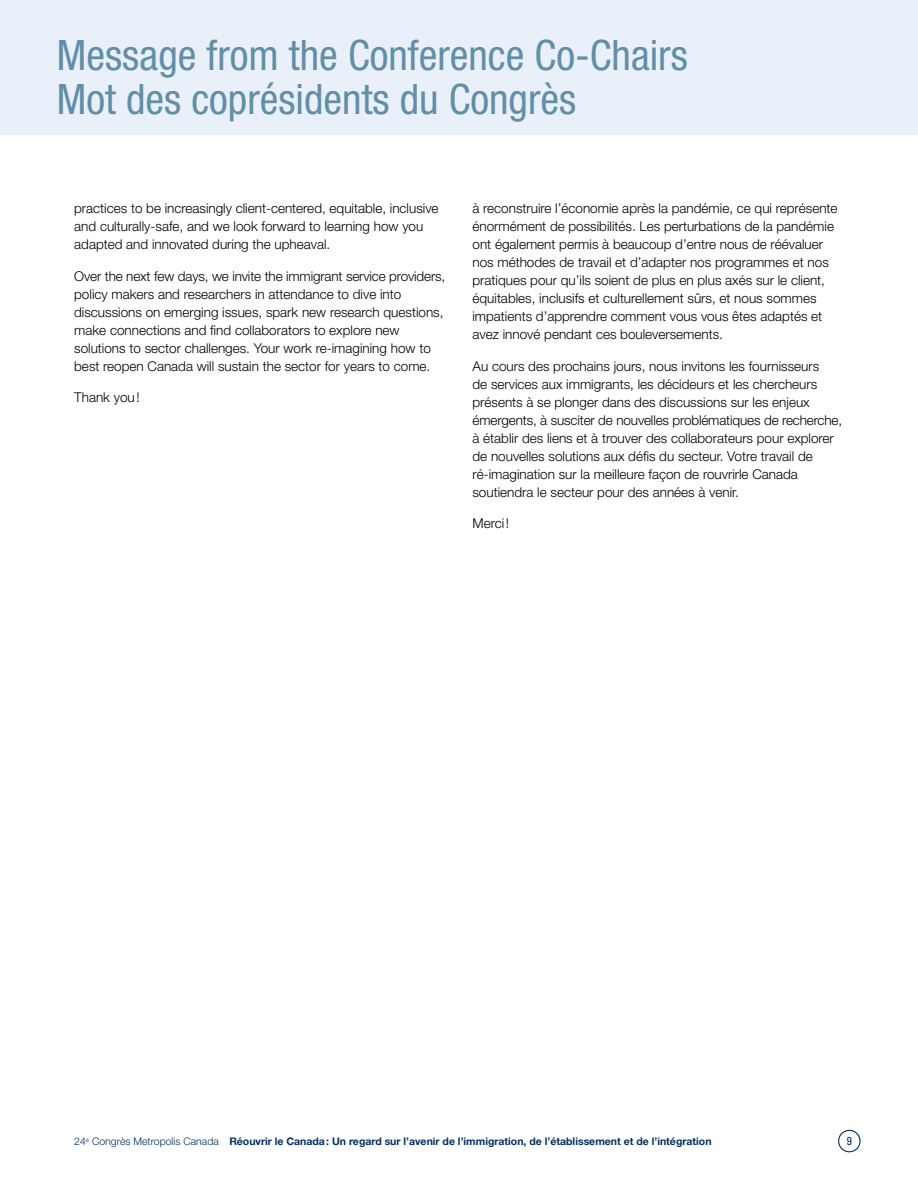
<style>
.page{position:relative;width:918px;height:1188px;background:#fff}
.page>*{position:absolute;margin:0;border:0;box-sizing:border-box;transform-origin:0 0}
.t1{font:condensed 42px/43.5px "Helvetica Neue";color:#628fa7}
.t2{font:300 13.5px/18px "Helvetica Neue";color:#000}
.t3{font:12px "Knockout HTF29 Junior Liteweight";color:#042f60}
.t4{font:700 10.5px "Helvetica Neue";color:#042f60}
.s1{font-weight:300}
</style>
<div class="page">
<div style="left:0;top:0;width:918px;height:135px;background:#e9f0fa"></div>
<div style="left:838px;top:1130px;width:23px;height:22px;border:1px solid #042f60;border-radius:50%"></div>
<h1 class="t1" style="left:57px;top:33px;width:632px">Message from the Conference Co-Chairs<br>Mot des coprésidents du Congrès</h1>
<p class="t2" style="left:74px;top:199px;width:366px">practices to be increasingly client-centered, equitable, inclusive and culturally-safe, and we look forward to learning how you adapted and innovated during the upheaval.</p>
<p class="t2" style="left:74px;top:267px;width:373px">Over the next few days, we invite the immigrant service providers, policy makers and researchers in attendance to dive into discussions on emerging issues, spark new research questions, make connections and find collaborators to explore new solutions to sector challenges. Your work re-imagining how to best reopen Canada will sustain the sector for years to come.</p>
<p class="t2" style="left:74px;top:388px;width:67px">Thank you!</p>
<p class="t2" style="left:472px;top:199px;width:367px">à reconstruire l’économie après la pandémie, ce qui représente énormément de possibilités. Les perturbations de la pandémie ont également permis à beaucoup d’entre nous de réévaluer nos méthodes de travail et d’adapter nos programmes et nos pratiques pour qu’ils soient de plus en plus axés sur le client, équitables, inclusifs et culturellement sûrs, et nous sommes impatients d’apprendre comment vous vous êtes adaptés et avez innové pendant ces bouleversements.</p>
<p class="t2" style="left:472px;top:356px;width:371px">Au cours des prochains jours, nous invitons les fournisseurs<br>de services aux immigrants, les décideurs et les chercheurs présents à se plonger dans des discussions sur les enjeux émergents, à susciter de nouvelles problématiques de recherche, à établir des liens et à trouver des collaborateurs pour explorer de nouvelles solutions aux défis du secteur. Votre travail de ré-imagination sur la meilleure façon de rouvrirle Canada soutiendra le secteur pour des années à venir.</p>
<p class="t2" style="left:472px;top:514px;width:38px">Merci !</p>
<p class="t4" style="left:74px;top:1135px;width:639px"><span class="s1">24</span><sup>e</sup> <span class="s1">Congrès Metropolis Canada</span> Réouvrir le Canada: Un regard sur l’avenir de l’immigration, de l’établissement et de l’intégration</p>
<p class="t3" style="left:847px;top:1135px;width:7px">9</p>
</div>
